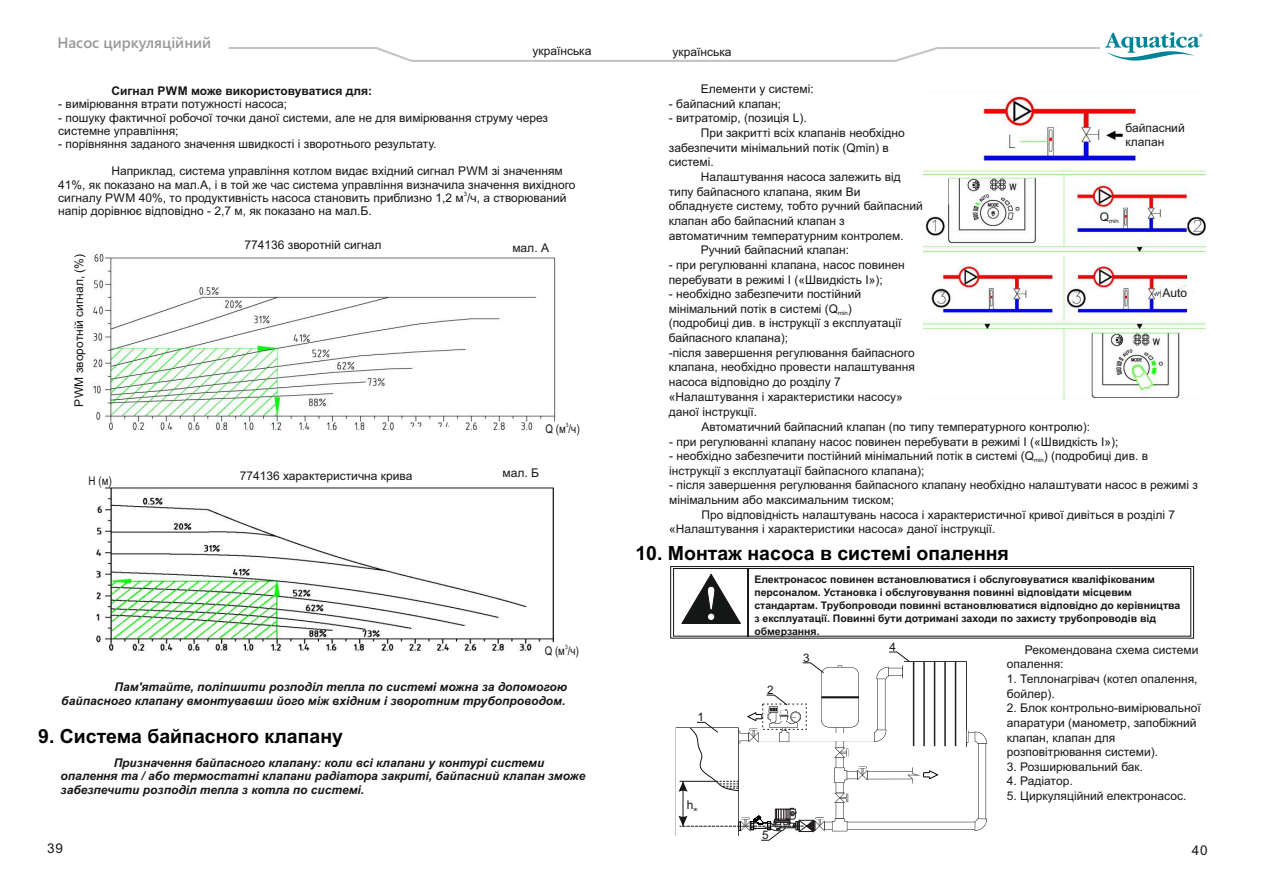
<style>
.page{position:relative;width:1263px;height:893px;background:#fff}
.page>*{position:absolute;margin:0;border:0;box-sizing:border-box;transform-origin:0 0}
.t1{font:700 19.5px "Arial";color:#000}
.t2{font:600 15px "Segoe UI";color:#989899}
.t3{font:13.5px "Arial";color:#151616}
.t4{font:12px/14.7px "Arial";color:#151616}
.t5{font:italic 700 12px/13.4px "Arial";color:#151616;text-align:right}
.t6{font:700 12px "Arial";color:#151616}
.t7{font:12px "Arial";color:#151616;scale:.82 1}
.t8{font:11.7px "Arial";color:#151616}
.t9{font:700 10.5px/12.9px "Arial";color:#151616}
.t10{font:6px "Arial";color:#151616}
.t11{font:6px "Arial";color:#151616;scale:.82 1}
</style>
<div class="page">
<img style="left:923px;top:91px;width:282px;height:308px">
<svg style="left:670px;top:566px;width:524px;height:73px"></svg>
<svg style="left:676px;top:651px;width:311px;height:190px"></svg>
<hr style="left:679px;top:781px;width:37px;height:1px;background:#151616">
<svg style="left:228px;top:32px;width:974px;height:30px"></svg>
<img style="left:93px;top:253px;width:463px;height:177px">
<img style="left:96px;top:487px;width:458px;height:165px">
<div style="left:411px;top:427px;width:43px;height:18px;background:#fff"></div>
<p class="t2" style="left:57px;top:37px;width:155px">Насос циркуляційний</p>
<p class="t4" style="left:532px;top:45px;width:60px">українська</p>
<p class="t4" style="left:672px;top:45px;width:60px">українська</p>
<p class="t6" style="left:111px;top:86px;width:262px">Сигнал PWM може використовуватися для:</p>
<p class="t4" style="left:58px;top:98px;width:230px">- вимірювання втрати потужності насоса;</p>
<p class="t4" style="left:58px;top:112px;width:491px;line-height:13.4px">- пошуку фактичної робочої точки даної системи, але не для вимірювання струму через системне управління;</p>
<p class="t4" style="left:58px;top:138px;width:380px">- порівняння заданого значення швидкості і зворотнього результату.</p>
<p class="t4" style="left:58px;top:165px;width:519px;line-height:13.4px;text-indent:53px">Наприклад, система управління котлом видає вхідний сигнал PWM зі значенням<br>41%, як показано на мал.А, і в той же час система управління визначила значення вихідного</p>
<p class="t10" style="left:464px;top:192px;width:5px">3</p>
<p class="t4" style="left:58px;top:192px;width:510px;line-height:13.4px">сигналу PWM 40%, то продуктивність насоса становить приблизно 1,2 м /ч, а створюваний напір дорівнює відповідно - 2,7 м, як показано на мал.Б.</p>
<p class="t4" style="left:73px;top:407px;width:154px;rotate:-90deg">PWM зворотній сигнал, (%)</p>
<p class="t7" style="left:89px;top:476px;width:30px">Н (м)</p>
<p class="t4" style="left:244px;top:238px;width:139px">774136 зворотній сигнал</p>
<p class="t4" style="left:240px;top:469px;width:174px">774136 характеристична крива</p>
<p class="t4" style="left:512px;top:241px;width:38px">мал. А</p>
<p class="t11" style="left:566px;top:423px;width:5px">3</p>
<p class="t7" style="left:545px;top:424px;width:43px">Q (м /ч)</p>
<p class="t4" style="left:503px;top:466px;width:38px">мал. Б</p>
<p class="t11" style="left:565px;top:644px;width:5px">3</p>
<p class="t7" style="left:545px;top:646px;width:43px">Q (м /ч)</p>
<p class="t5" style="left:61px;top:681px;width:507px">Пам'ятайте, поліпшити розподіл тепла по системі можна за допомогою байпасного клапану вмонтувавши його між вхідним і зворотним трубопроводом.</p>
<h1 class="t1" style="left:38px;top:729px;width:306px">9. Система байпасного клапану</h1>
<p class="t5" style="left:61px;top:757px;width:526px;text-align:left;text-indent:53px">Призначення байпасного клапану: коли всі клапани у контурі системи опалення та / або термостатні клапани радіатора закриті, байпасний клапан зможе забезпечити розподіл тепла з котла по системі.</p>
<p class="t4" style="left:701px;top:83px;width:115px">Елементи у системі:</p>
<p class="t4" style="left:669px;top:97px;width:114px">- байпасний клапан;</p>
<p class="t4" style="left:669px;top:112px;width:139px">- витратомір, (позиція L).</p>
<p class="t4" style="left:701px;top:126px;width:206px">При закритті всіх клапанів необхідно</p>
<p class="t4" style="left:669px;top:141px;width:221px">забезпечити мінімальний потік (Qmin) в</p>
<p class="t4" style="left:669px;top:156px;width:46px">системі.</p>
<p class="t4" style="left:701px;top:170px;width:201px">Налаштування насоса залежить від</p>
<p class="t4" style="left:669px;top:185px;width:193px">типу байпасного клапана, яким Ви</p>
<p class="t4" style="left:669px;top:200px;width:256px">обладнуєте систему, тобто ручний байпасний</p>
<p class="t4" style="left:669px;top:215px;width:177px">клапан або байпасний клапан з</p>
<p class="t4" style="left:669px;top:229px;width:237px">автоматичним температурним контролем.</p>
<p class="t4" style="left:701px;top:244px;width:150px">Ручний байпасний клапан:</p>
<p class="t4" style="left:669px;top:258px;width:237px">- при регулюванні клапана, насос повинен перебувати в режимі I («Швидкість I»);</p>
<p class="t4" style="left:669px;top:288px;width:248px">- необхідно забезпечити постійний мінімальний потік в системі (Q<sub>min</sub>) (подробиці див. в інструкції з експлуатації байпасного клапана);<br>-після завершення регулювання байпасного клапана, необхідно провести налаштування насоса відповідно до розділу 7 «Налаштування і характеристики насосу» даної інструкції.</p>
<p class="t4" style="left:701px;top:421px;width:390px">Автоматичний байпасний клапан (по типу температурного контролю):</p>
<p class="t4" style="left:669px;top:435px;width:451px">- при регулюванні клапану насос повинен перебувати в режимі I («Швидкість I»);</p>
<p class="t4" style="left:669px;top:450px;width:480px">- необхідно забезпечити постійний мінімальний потік в системі (Q<sub>min</sub>) (подробиці див. в інструкції з експлуатації байпасного клапана);</p>
<p class="t4" style="left:669px;top:479px;width:530px">- після завершення регулювання байпасного клапану необхідно налаштувати насос в режимі з</p>
<p class="t4" style="left:669px;top:494px;width:226px">мінімальним або максимальним тиском;</p>
<p class="t4" style="left:701px;top:508px;width:475px">Про відповідність налаштувань насоса і характеристичної кривої дивіться в розділі 7</p>
<p class="t4" style="left:669px;top:523px;width:328px">«Налаштування і характеристики насоса» даної інструкції.</p>
<p class="t4" style="left:1125px;top:122px;width:61px;line-height:13.4px">байпасний клапан</p>
<p class="t10" style="left:1100px;top:219px;width:20px"><sup>Q</sup>min</p>
<p class="t4" style="left:1162px;top:287px;width:26px">Auto</p>
<h1 class="t1" style="left:635px;top:546px;width:375px">10. Монтаж насоса в системі опалення</h1>
<p class="t8" style="left:697px;top:713px;width:8px">1</p>
<p class="t4" style="left:687px;top:798px;width:12px">h<sub>ж</sub></p>
<p class="t9" style="left:754px;top:574px;width:427px">Електронасос повинен встановлюватися і обслуговуватися кваліфікованим персоналом. Установка і обслуговування повинні відповідати місцевим стандартам. Трубопроводи повинні встановлюватися відповідно до керівництва з експлуатації. Повинні бути дотримані заходи по захисту трубопроводів від обмерзання.</p>
<p class="t8" style="left:767px;top:686px;width:8px">2</p>
<p class="t8" style="left:803px;top:653px;width:8px">3</p>
<p class="t8" style="left:762px;top:831px;width:8px">5</p>
<p class="t8" style="left:889px;top:642px;width:8px">4</p>
<p class="t4" style="left:1007px;top:643px;width:193px;text-indent:18px">Рекомендована схема системи опалення:</p>
<p class="t4" style="left:1007px;top:672px;width:192px">1. Теплонагрівач (котел опалення, бойлер).</p>
<p class="t4" style="left:1007px;top:702px;width:195px">2. Блок контрольно-вимірювальної апаратури (манометр, запобіжний клапан, клапан для розповітрювання системи).</p>
<p class="t4" style="left:1007px;top:760px;width:138px">3. Розширювальний бак.</p>
<p class="t4" style="left:1007px;top:775px;width:67px">4. Радіатор.</p>
<p class="t4" style="left:1007px;top:789px;width:181px">5. Циркуляційний електронасос.</p>
<p class="t3" style="left:47px;top:843px;width:17px">39</p>
<p class="t3" style="left:1192px;top:845px;width:17px">40</p>
</div>
